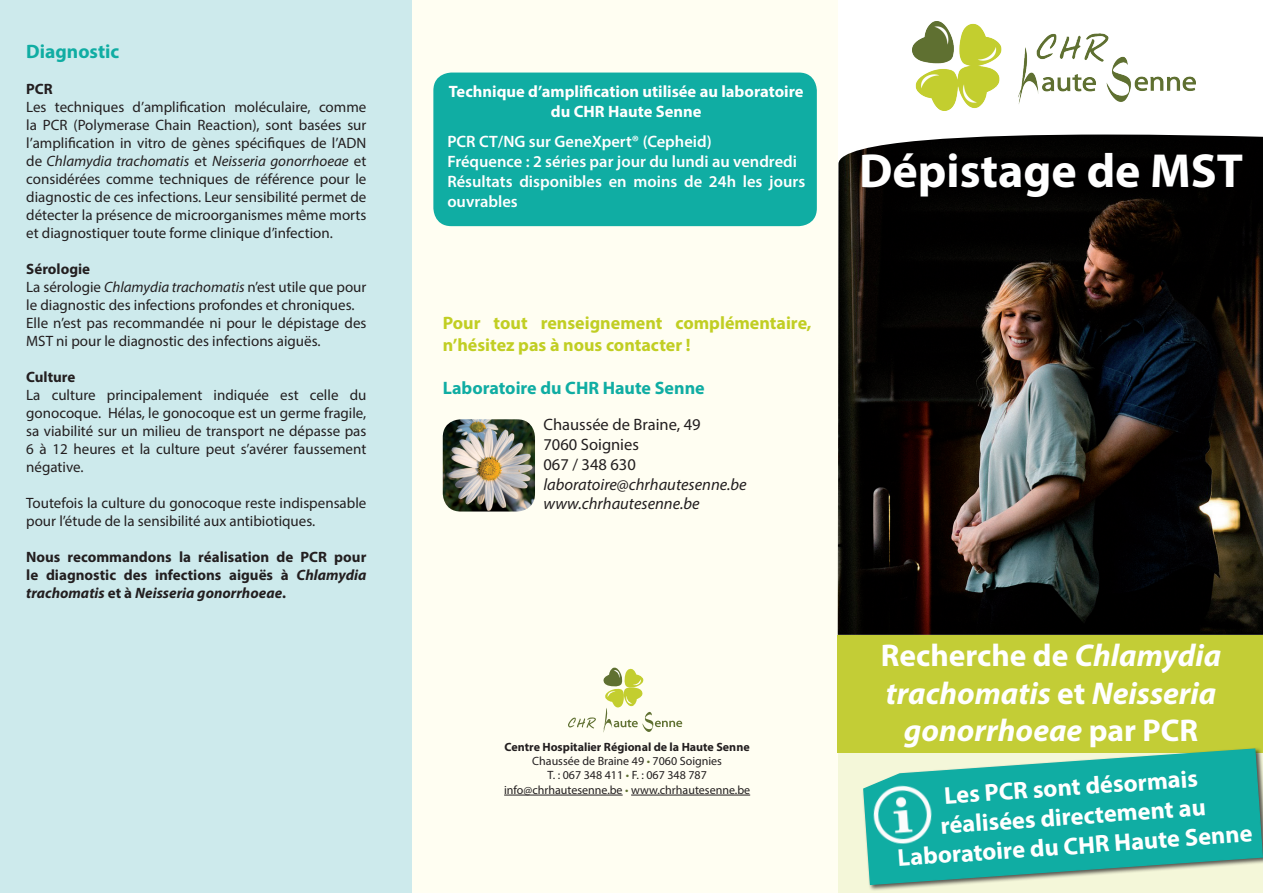
<style>
.page{position:relative;width:1263px;height:893px;background:#fff}
.page>*{position:absolute;margin:0;border:0;box-sizing:border-box;transform-origin:0 0}
.t1{font:700 48px "Myriad Pro";color:#fff}
.t2{font:italic 700 31.5px/37.8px "Myriad Pro";color:#fff;text-align:center}
.t3{font:700 24.45px/29.2px "Myriad Pro";color:#fff;text-align:center}
.t4{font:700 19.5px "Myriad Pro";color:#10ada3}
.t5{font:700 18px/21.6px "Myriad Pro";color:#c1ce23}
.t6{font:700 18px "Myriad Pro";color:#10ada3}
.t7{font:600 16.5px/19.8px "Myriad Pro";color:#fff}
.t8{font:700 16.5px/19.8px "Myriad Pro";color:#fff;text-align:center}
.t9{font:italic 16.5px/19.8px "Myriad Pro";color:#231f20}
.t10{font:16.5px/19.8px "Myriad Pro";color:#231f20}
.t11{font:15px/18px "Myriad Pro";color:#231f20;text-align:justify}
.t12{font:700 15px/18px "Myriad Pro";color:#231f20;text-align:justify}
.t13{font:12px/14.4px "Myriad Pro";color:#231f20;text-align:center}
.s1{font-style:italic}
.s2{font-weight:700}
.s3{color:#5f7031}
.s4{font-style:normal}
</style>
<div class="page">
<div style="left:838px;top:635px;width:425px;height:258px;background:#f4f7d9"></div>
<div style="left:0;top:0;width:412px;height:893px;background:#cdeaec"></div>
<div style="left:412px;top:0;width:426px;height:893px;background:#fffef2"></div>
<img style="left:912px;top:21px;width:283px;height:89px">
<img style="left:838px;top:135px;width:425px;height:500px">
<div style="left:838px;top:635px;width:425px;height:117px;background:#c3cd36"></div>
<div style="left:433px;top:73px;width:384px;height:153px;background:#10ada3;border-radius:18px"></div>
<hr style="left:504px;top:795px;width:119px;height:1px;background:#231f20">
<hr style="left:631px;top:795px;width:119px;height:1px;background:#231f20">
<svg style="left:603px;top:668px;width:79px;height:65px"></svg>
<svg style="left:568px;top:717px;width:28px;height:11px"></svg>
<img style="left:443px;top:419px;width:92px;height:92px">
<div style="left:862px;top:747px;width:401px;height:145px;background:#231f20;opacity:.75"></div>
<svg style="left:862px;top:748px;width:401px;height:138px"></svg>
<img style="left:865px;top:777px;width:75px;height:76px">
<h3 class="t4" style="left:26px;top:39px;width:95px">Diagnostic</h3>
<p class="t12" style="left:26px;top:80px;width:28px">PCR</p>
<p class="t11" style="left:26px;top:98px;width:342px">Les techniques d’amplification moléculaire, comme la PCR (Polymerase Chain Reaction), sont basées sur l’amplification in vitro de gènes spécifiques de l’ADN de <span class="s1">Chlamydia trachomatis</span> et <span class="s1">Neisseria gonorrhoeae</span> et considérées comme techniques de référence pour le diagnostic de ces infections. Leur sensibilité permet de détecter la présence de microorganismes même morts et diagnostiquer toute forme clinique d’infection.</p>
<p class="t11" style="left:26px;top:260px;width:342px;text-align:left"><span class="s2">Sérologie<br></span>La sérologie <span class="s1">Chlamydia trachomatis</span> n’est utile que pour le diagnostic des infections profondes et chroniques.<br>Elle n’est pas recommandée ni pour le dépistage des MST ni pour le diagnostic des infections aiguës.</p>
<p class="t12" style="left:26px;top:368px;width:51px">Culture</p>
<p class="t11" style="left:26px;top:386px;width:342px">La culture principalement indiquée est celle du gonocoque. Hélas, le gonocoque est un germe fragile, sa viabilité sur un milieu de transport ne dépasse pas 6 à 12 heures et la culture peut s’avérer faussement négative.</p>
<p class="t11" style="left:26px;top:494px;width:342px">Toutefois la culture du gonocoque reste indispensable pour l’étude de la sensibilité aux antibiotiques.</p>
<p class="t12" style="left:26px;top:548px;width:342px">Nous recommandons la réalisation de PCR pour le diagnostic des infections aiguës à <span class="s1">Chlamydia trachomatis</span> et à <span class="s1">Neisseria gonorrhoeae</span>.</p>
<p class="t8" style="left:449px;top:81px;width:356px">Technique d’amplification utilisée au laboratoire du CHR Haute Senne</p>
<p class="t7" style="left:447px;top:132px;width:359px">PCR CT/NG sur GeneXpert® (Cepheid)<br>Fréquence : 2 séries par jour du lundi au vendredi Résultats disponibles en moins de 24h les jours ouvrables</p>
<p class="t5" style="left:443px;top:312px;width:370px">Pour tout renseignement complémentaire, n’hésitez pas à nous contacter !</p>
<p class="t6" style="left:443px;top:376px;width:263px">Laboratoire du CHR Haute Senne</p>
<p class="t10" style="left:543px;top:414px;width:159px">Chaussée de Braine, 49<br>7060 Soignies<br>067 / 348 630</p>
<p class="t9" style="left:543px;top:474px;width:205px">laboratoire@chrhautesenne.be www.chrhautesenne.be</p>
<h1 class="t1" style="left:859px;top:139px;width:385px">Dépistage de MST</h1>
<p class="t13" style="left:504px;top:739px;width:248px"><span class="s2">Centre Hospitalier Régional de la Haute Senne </span>Chaussée de Braine 49 <span class="s3">•</span> 7060 Soignies<br>T. : 067 348 411 <span class="s3">•</span> F. : 067 348 787 info@chrhautesenne.be <span class="s3">•</span> www.chrhautesenne.be</p>
<h2 class="t2" style="left:881px;top:635px;width:342px"><span class="s4">Recherche de</span> Chlamydia trachomatis <span class="s4">et</span> Neisseria gonorrhoeae <span class="s4">par PCR</span></h2>
<h3 class="t3" style="left:892px;top:784px;width:357px;rotate:-4deg">Les PCR sont désormais réalisées directement au<br>Laboratoire du CHR Haute Senne</h3>
</div>
